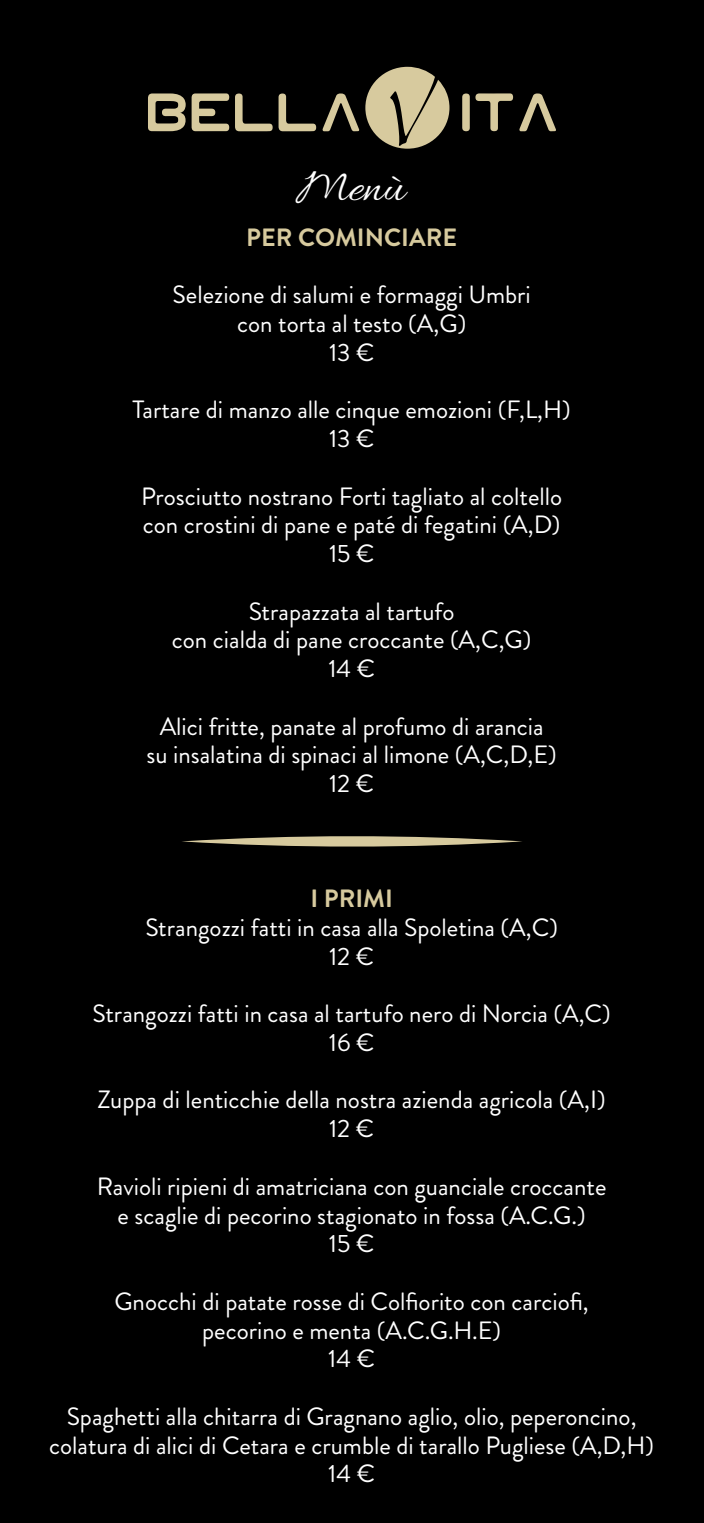
<style>
.page{position:relative;width:704px;height:1523px;background:#fff}
.page>*{position:absolute;margin:0;border:0;box-sizing:border-box;transform-origin:0 0}
.t1{font:47.88px "Allura";color:#fff}
.t2{font:25px/28.8px "Brandon Grotesque";color:#fff;text-align:center}
.t3{font:700 25px "Brandon Grotesque";color:#d7ca9e}
</style>
<div class="page">
<div style="left:0;top:0;width:703px;height:1522px;background:#000"></div>
<svg style="left:365px;top:67px;width:84px;height:82px"></svg>
<svg style="left:148px;top:93px;width:37px;height:38px"></svg>
<svg style="left:191px;top:93px;width:38px;height:38px"></svg>
<svg style="left:235px;top:93px;width:37px;height:38px"></svg>
<svg style="left:278px;top:93px;width:38px;height:38px"></svg>
<svg style="left:322px;top:93px;width:37px;height:38px"></svg>
<div style="left:462px;top:93px;width:7px;height:38px;background:#d7ca9e;border-radius:4px"></div>
<svg style="left:475px;top:93px;width:37px;height:38px"></svg>
<svg style="left:519px;top:93px;width:37px;height:38px"></svg>
<svg style="left:182px;top:836px;width:340px;height:11px"></svg>
<h1 class="t1" style="left:296px;top:161px;width:110px">Menù</h1>
<p class="t3" style="left:246px;top:220px;width:212px">PER COMINCIARE</p>
<p class="t2" style="left:172px;top:281px;width:359px">Selezione di salumi e formaggi Umbri con torta al testo (A,G)<br>13 €</p>
<p class="t2" style="left:132px;top:396px;width:439px">Tartare di manzo alle cinque emozioni (F,L,H)<br>13 €</p>
<p class="t2" style="left:141px;top:482px;width:422px">Prosciutto nostrano Forti tagliato al coltello con crostini di pane e paté di fegatini (A,D)<br>15 €</p>
<p class="t2" style="left:172px;top:597px;width:361px">Strapazzata al tartufo<br>con cialda di pane croccante (A,C,G)<br>14 €</p>
<p class="t2" style="left:146px;top:712px;width:411px">Alici fritte, panate al profumo di arancia su insalatina di spinaci al limone (A,C,D,E)<br>12 €</p>
<p class="t3" style="left:310px;top:881px;width:84px">I PRIMI</p>
<p class="t2" style="left:145px;top:913px;width:414px">Strangozzi fatti in casa alla Spoletina (A,C)<br>12 €</p>
<p class="t2" style="left:92px;top:999px;width:519px">Strangozzi fatti in casa al tartufo nero di Norcia (A,C)<br>16 €</p>
<p class="t2" style="left:98px;top:1086px;width:509px">Zuppa di lenticchie della nostra azienda agricola (A,I)<br>12 €</p>
<p class="t2" style="left:97px;top:1172px;width:511px">Ravioli ripieni di amatriciana con guanciale croccante e scaglie di pecorino stagionato in fossa (A.C.G.)<br>15 €</p>
<p class="t2" style="left:114px;top:1287px;width:475px">Gnocchi di patate rosse di Colfiorito con carciofi, pecorino e menta (A.C.G.H.E)<br>14 €</p>
<p class="t2" style="left:49px;top:1402px;width:606px">Spaghetti alla chitarra di Gragnano aglio, olio, peperoncino, colatura di alici di Cetara e crumble di tarallo Pugliese (A,D,H)<br>14 €</p>
</div>
